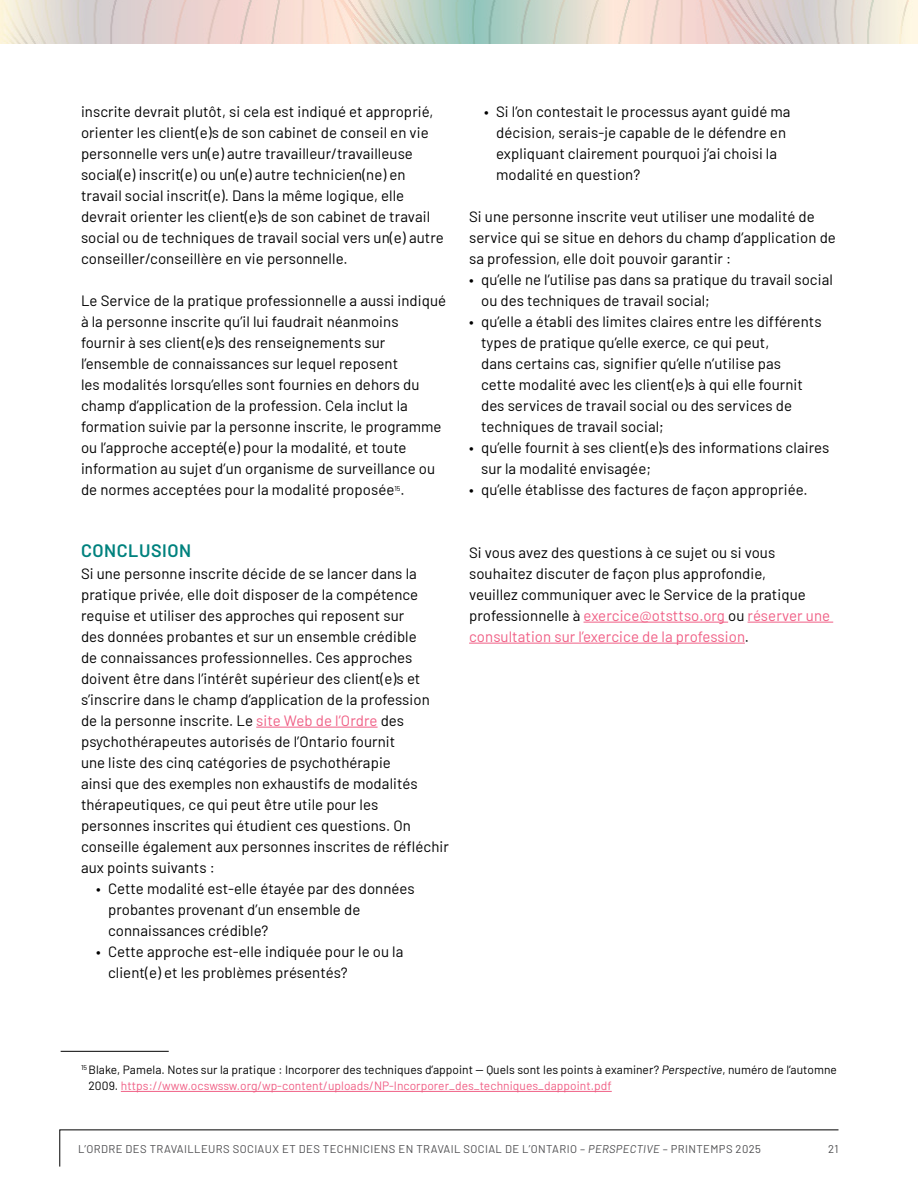
<style>
.page{position:relative;width:918px;height:1188px;background:#fff}
.page>*{position:absolute;margin:0;border:0;box-sizing:border-box;transform-origin:0 0}
.t1{font:600 18px "Barlow";letter-spacing:.03em;color:#00827e}
.t2{font:15px/21px "Barlow";letter-spacing:.005em;color:#000}
.t3{font:12px/16.5px "Barlow";letter-spacing:.005em;color:#000}
.t4{font:11.25px "Barlow";letter-spacing:.035em;color:#4d4d4f}
.s1{color:#f05f85}
.s2{font-style:italic}
</style>
<div class="page">
<hr style="left:256px;top:727px;width:122px;height:1px;background:#f05f85">
<hr style="left:61px;top:1051px;width:108px;height:1px;background:#000">
<hr style="left:121px;top:1091px;width:491px;height:1px;background:#f05f85">
<hr style="left:584px;top:622px;width:144px;height:1px;background:#f05f85">
<hr style="left:748px;top:622px;width:85px;height:1px;background:#f05f85">
<hr style="left:469px;top:643px;width:276px;height:1px;background:#f05f85">
<img style="left:0;top:0;width:918px;height:44px">
<svg style="left:59px;top:1129px;width:780px;height:38px"></svg>
<p class="t2" style="left:81px;top:100px;width:364px">inscrite devrait plutôt, si cela est indiqué et approprié, orienter les client(e)s de son cabinet de conseil en vie personnelle vers un(e) autre travailleur/travailleuse social(e) inscrit(e) ou un(e) autre technicien(ne) en travail social inscrit(e). Dans la même logique, elle devrait orienter les client(e)s de son cabinet de travail social ou de techniques de travail social vers un(e) autre conseiller/conseillère en vie personnelle.</p>
<p class="t2" style="left:81px;top:289px;width:367px">Le Service de la pratique professionnelle a aussi indiqué à la personne inscrite qu’il lui faudrait néanmoins fournir à ses client(e)s des renseignements sur l’ensemble de connaissances sur lequel reposent<br>les modalités lorsqu’elles sont fournies en dehors du champ d’application de la profession. Cela inclut la formation suivie par la personne inscrite, le programme ou l’approche accepté(e) pour la modalité, et toute information au sujet d’un organisme de surveillance ou de normes acceptées pour la modalité proposée<sup>15</sup>.</p>
<p class="t1" style="left:81px;top:538px;width:112px">CONCLUSION</p>
<p class="t2" style="left:81px;top:562px;width:369px">Si une personne inscrite décide de se lancer dans la pratique privée, elle doit disposer de la compétence requise et utiliser des approches qui reposent sur<br>des données probantes et sur un ensemble crédible<br>de connaissances professionnelles. Ces approches doivent être dans l’intérêt supérieur des client(e)s et s’inscrire dans le champ d’application de la profession de la personne inscrite. Le <span class="s1">site Web de l’Ordre</span> des psychothérapeutes autorisés de l’Ontario fournit<br>une liste des cinq catégories de psychothérapie<br>ainsi que des exemples non exhaustifs de modalités thérapeutiques, ce qui peut être utile pour les personnes inscrites qui étudient ces questions. On conseille également aux personnes inscrites de réfléchir aux points suivants :</p>
<p class="t2" style="left:108px;top:877px;width:308px;text-indent:-12px">• Cette modalité est-elle étayée par des données probantes provenant d’un ensemble de connaissances crédible?</p>
<p class="t2" style="left:108px;top:940px;width:297px;text-indent:-12px">• Cette approche est-elle indiquée pour le ou la client(e) et les problèmes présentés?</p>
<p class="t2" style="left:496px;top:100px;width:296px;text-indent:-12px">• Si l’on contestait le processus ayant guidé ma décision, serais-je capable de le défendre en expliquant clairement pourquoi j’ai choisi la modalité en question?</p>
<p class="t2" style="left:469px;top:205px;width:368px">Si une personne inscrite veut utiliser une modalité de service qui se situe en dehors du champ d’application de sa profession, elle doit pouvoir garantir :</p>
<p class="t2" style="left:481px;top:268px;width:353px;text-indent:-12px">• qu’elle ne l’utilise pas dans sa pratique du travail social ou des techniques de travail social;</p>
<p class="t2" style="left:481px;top:310px;width:342px;text-indent:-12px">• qu’elle a établi des limites claires entre les différents types de pratique qu’elle exerce, ce qui peut,<br>dans certains cas, signifier qu’elle n’utilise pas<br>cette modalité avec les client(e)s à qui elle fournit des services de travail social ou des services de techniques de travail social;</p>
<p class="t2" style="left:481px;top:436px;width:350px;text-indent:-12px">• qu’elle fournit à ses client(e)s des informations claires sur la modalité envisagée;</p>
<p class="t2" style="left:469px;top:478px;width:340px">• qu’elle établisse des factures de façon appropriée.</p>
<p class="t2" style="left:469px;top:541px;width:362px">Si vous avez des questions à ce sujet ou si vous souhaitez discuter de façon plus approfondie,<br>veuillez communiquer avec le Service de la pratique professionnelle à <span class="s1">exercice@otsttso.org</span> ou <span class="s1">réserver une consultation sur l’exercice de la profession</span>.</p>
<p class="t3" style="left:89px;top:1060px;width:750px;text-indent:-8px"><sup>15</sup> Blake, Pamela. Notes sur la pratique : Incorporer des techniques d’appoint — Quels sont les points à examiner? <span class="s2">Perspective</span>, numéro de l’automne<br>2009. <span class="s1">https://www.ocswssw.org/wp-content/uploads/NP-Incorporer_des_techniques_dappoint.pdf</span></p>
<p class="t4" style="left:78px;top:1140px;width:685px">L’ORDRE DES TRAVAILLEURS SOCIAUX ET DES TECHNICIENS EN TRAVAIL SOCIAL DE L’ONTARIO – <span class="s2">PERSPECTIVE</span> – PRINTEMPS 2025</p>
<p class="t4" style="left:828px;top:1140px;width:12px">21</p>
</div>
